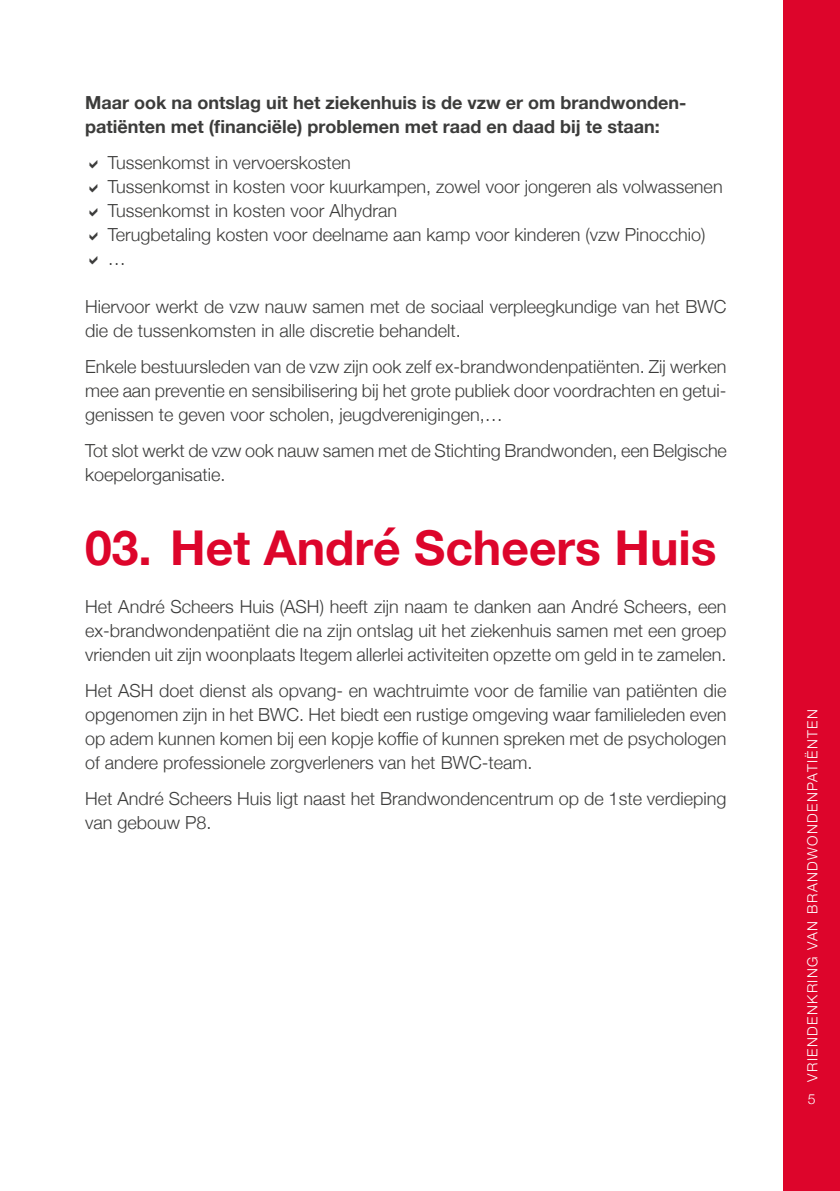
<style>
.page{position:relative;width:840px;height:1191px;background:#fff}
.page>*{position:absolute;margin:0;border:0;box-sizing:border-box;transform-origin:0 0}
.t1{font:700 48px "Helvetica Neue";color:#dd052b}
.t2{font:300 18px/24px "Helvetica Neue";color:#3c3c3b}
.t3{font:700 18px/24px "Helvetica Neue";color:#3c3c3b}
.t4{font:300 14px "Helvetica Neue";letter-spacing:.1em;color:#fff}
</style>
<div class="page">
<div style="left:782px;top:0;width:57px;height:1191px;background:#dd052b"></div>
<p class="t3" style="left:85px;top:91px;width:602px">Maar ook na ontslag uit het ziekenhuis is de vzw er om brandwonden&shy;patiënten met (financiële) problemen met raad en daad bij te staan:</p>
<p class="t2" style="left:108px;top:149px;width:616px">Tussenkomst in vervoerskosten<br>Tussenkomst in kosten voor kuurkampen, zowel voor jongeren als volwassenen Tussenkomst in kosten voor Alhydran<br>Terugbetaling kosten voor deelname aan kamp voor kinderen (vzw Pinocchio) …</p>
<p class="t2" style="left:85px;top:293px;width:642px">Hiervoor werkt de vzw nauw samen met de sociaal verpleegkundige van het BWC die de tussenkomsten in alle discretie behandelt.</p>
<p class="t2" style="left:85px;top:353px;width:642px;text-align:justify">Enkele bestuursleden van de vzw zijn ook zelf ex-brandwondenpatiënten. Zij werken mee aan preventie en sensibilisering bij het grote publiek door voordrachten en getui&shy;genissen te geven voor scholen, jeugdverenigingen,…</p>
<p class="t2" style="left:85px;top:437px;width:643px">Tot slot werkt de vzw ook nauw samen met de Stichting Brandwonden, een Belgische koepelorganisatie.</p>
<h1 class="t1" style="left:85px;top:510px;width:632px">03. Het André Scheers Huis</h1>
<p class="t2" style="left:85px;top:593px;width:642px;text-align:justify">Het André Scheers Huis (ASH) heeft zijn naam te danken aan André Scheers, een ex-brandwondenpatiënt die na zijn ontslag uit het ziekenhuis samen met een groep vrienden uit zijn woonplaats Itegem allerlei activiteiten opzette om geld in te zamelen.</p>
<p class="t2" style="left:85px;top:677px;width:642px;text-align:justify">Het ASH doet dienst als opvang- en wachtruimte voor de familie van patiënten die opgenomen zijn in het BWC. Het biedt een rustige omgeving waar familieleden even op adem kunnen komen bij een kopje koffie of kunnen spreken met de psychologen of andere professionele zorgverleners van het BWC-team.</p>
<p class="t2" style="left:85px;top:785px;width:642px">Het André Scheers Huis ligt naast het Brandwondencentrum op de 1ste verdieping van gebouw P8.</p>
<p class="t4" style="left:800px;top:1081px;width:374px;rotate:-90deg">VRIENDENKRING VAN BRANDWONDENPATIËNTEN</p>
<p class="t4" style="left:807px;top:1088px;width:9px">5</p>
</div>
